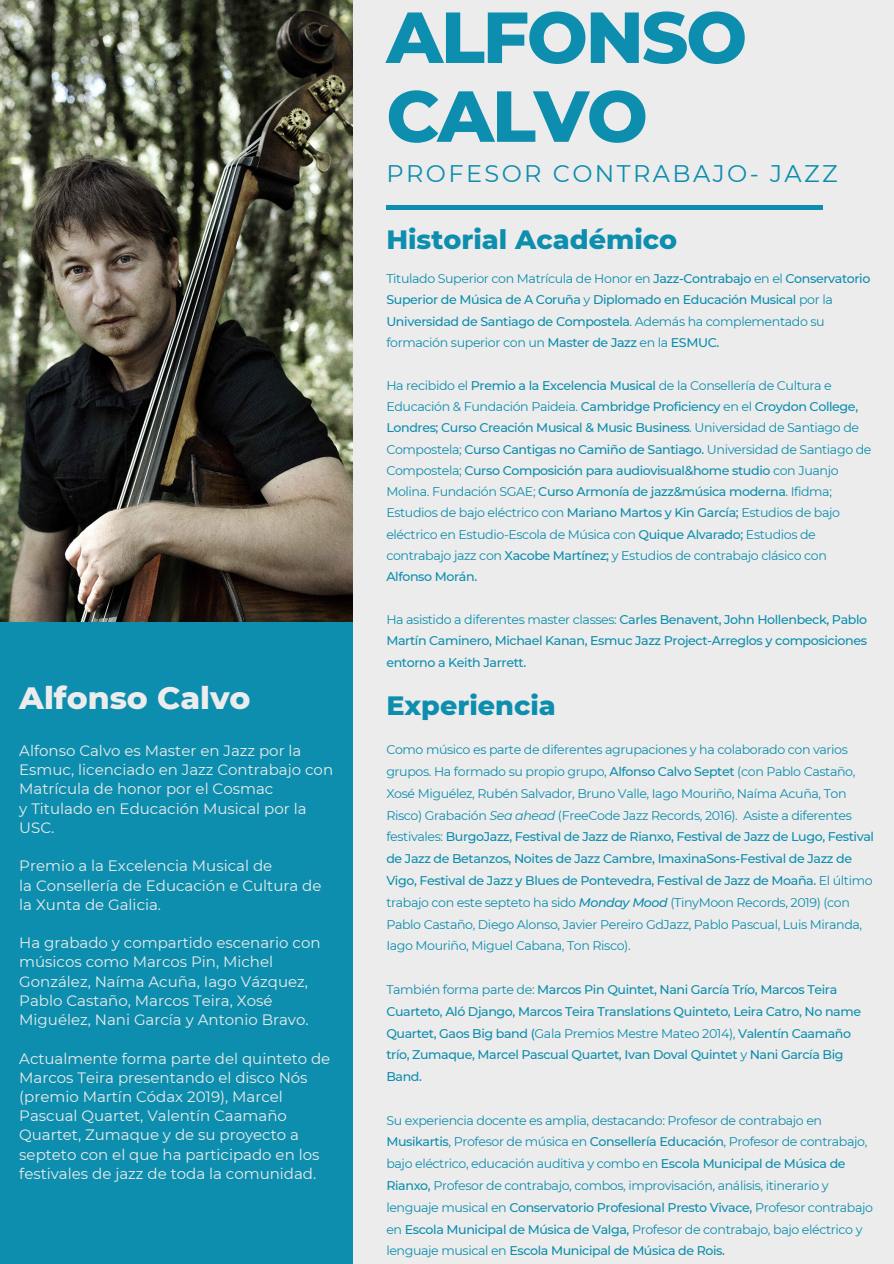
<style>
.page{position:relative;width:894px;height:1264px;background:#fff}
.page>*{position:absolute;margin:0;border:0;box-sizing:border-box;transform-origin:0 0}
.t1{font:800 72px/78.8px "Montserrat";letter-spacing:-.03em;color:#0d8eae}
.t2{font:800 31.5px "Montserrat";color:#ececec}
.t3{font:800 27px "Montserrat";color:#0d8eae}
.t4{font:24px "Montserrat";letter-spacing:.1em;color:#0d8eae}
.t5{font:15px/19.2px "Montserrat";color:#ececec}
.t6{font:12.6px/21.8px "Montserrat";letter-spacing:-.03em;color:#0d8eae}
.t7{font:500 12.6px/21.3px "Montserrat";letter-spacing:-.03em;color:#0d8eae}
.s1{font-weight:400}
.s2{font-weight:500}
.s3{font-style:italic}
.s4{font-weight:500;font-style:italic}
</style>
<div class="page">
<div style="left:0;top:0;width:893px;height:1263px;background:#ececec"></div>
<div style="left:0;top:604px;width:352px;height:659px;background:#0d8eae"></div>
<div style="left:386px;top:205px;width:436px;height:5px;background:#0d8eae"></div>
<img style="left:0;top:0;width:352px;height:622px">
<h2 class="t2" style="left:19px;top:678px;width:233px">Alfonso Calvo</h2>
<p class="t5" style="left:19px;top:741px;width:315px">Alfonso Calvo es Master en Jazz por la<br>Esmuc, licenciado en Jazz Contrabajo con<br>Matrícula de honor por el Cosmac<br>y Titulado en Educación Musical por la<br>USC.</p>
<p class="t5" style="left:19px;top:856px;width:303px">Premio a la Excelencia Musical de<br>la Consellería de Educación e Cultura de la Xunta de Galicia.</p>
<p class="t5" style="left:19px;top:933px;width:303px">Ha grabado y compartido escenario con músicos como Marcos Pin, Michel González, Naíma Acuña, Iago Vázquez, Pablo Castaño, Marcos Teira, Xosé Miguélez, Nani García y Antonio Bravo.</p>
<p class="t5" style="left:19px;top:1048px;width:312px">Actualmente forma parte del quinteto de Marcos Teira presentando el disco Nós (premio Martín Códax 2019), Marcel Pascual Quartet, Valentín Caamaño Quartet, Zumaque y de su proyecto a septeto con el que ha participado en los festivales de jazz de toda la comunidad.</p>
<h1 class="t1" style="left:386px;top:-2px;width:362px">ALFONSO<br>CALVO</h1>
<h3 class="t4" style="left:386px;top:158px;width:453px">PROFESOR CONTRABAJO- JAZZ</h3>
<h3 class="t3" style="left:386px;top:223px;width:292px">Historial Académico</h3>
<p class="t7" style="left:386px;top:268px;width:485px"><span class="s1">Titulado Superior con Matrícula de Honor en</span> Jazz-Contrabajo <span class="s1">en el</span> Conservatorio Superior de Música de A Coruña <span class="s1">y</span> Diplomado en Educación Musical <span class="s1">por la </span>Universidad de Santiago de Compostela<span class="s1">. Además ha complementado su formación superior con un</span> Master de Jazz <span class="s1">en la</span> ESMUC.</p>
<p class="t6" style="left:386px;top:374px;width:486px;line-height:21.3px">Ha recibido el <span class="s2">Premio a la Excelencia Musical</span> de la Consellería de Cultura e Educación &amp; Fundación Paideia. <span class="s2">Cambridge Proficiency</span> en el <span class="s2">Croydon College, Londres; Curso Creación Musical &amp; Music Business</span>. Universidad de Santiago de Compostela; <span class="s2">Curso Cantigas no Camiño de Santiago.</span> Universidad de Santiago de Compostela; <span class="s2">Curso Composición para audiovisual&amp;home studio</span> con Juanjo Molina. Fundación SGAE; <span class="s2">Curso Armonía de jazz&amp;música moderna</span>. Ifidma; Estudios de bajo eléctrico con <span class="s2">Mariano Martos y Kin García;</span> Estudios de bajo eléctrico en Estudio-Escola de Música con <span class="s2">Quique Alvarado;</span> Estudios de contrabajo jazz con <span class="s2">Xacobe Martínez;</span> y Estudios de contrabajo clásico con <span class="s2">Alfonso Morán.</span></p>
<p class="t7" style="left:386px;top:609px;width:482px;text-align:justify"><span class="s1">Ha asistido a diferentes master classes:</span> Carles Benavent, John Hollenbeck, Pablo Martín Caminero, Michael Kanan, Esmuc Jazz Project-Arreglos y composiciones entorno a Keith Jarrett.</p>
<h3 class="t3" style="left:386px;top:688px;width:171px">Experiencia</h3>
<p class="t6" style="left:386px;top:738px;width:489px">Como músico es parte de diferentes agrupaciones y ha colaborado con varios grupos. Ha formado su propio grupo, <span class="s2">Alfonso Calvo Septet</span> (con Pablo Castaño, Xosé Miguélez, Rubén Salvador, Bruno Valle, Iago Mouriño, Naíma Acuña, Ton Risco) Grabación <span class="s3">Sea ahead</span> (FreeCode Jazz Records, 2016). Asiste a diferentes festivales: <span class="s2">BurgoJazz, Festival de Jazz de Rianxo, Festival de Jazz de Lugo, Festival de Jazz de Betanzos, Noites de Jazz Cambre, ImaxinaSons-Festival de Jazz de Vigo, Festival de Jazz y Blues de Pontevedra, Festival de Jazz de Moaña.</span> El último trabajo con este septeto ha sido <span class="s4">Monday Mood</span> (TinyMoon Records, 2019) (con Pablo Castaño, Diego Alonso, Javier Pereiro GdJazz, Pablo Pascual, Luis Miranda, Iago Mouriño, Miguel Cabana, Ton Risco).</p>
<p class="t7" style="left:386px;top:978px;width:476px;line-height:21.8px"><span class="s1">También forma parte de:</span> Marcos Pin Quintet, Nani García Trío, Marcos Teira Cuarteto, Aló Django, Marcos Teira Translations Quinteto, Leira Catro, No name Quartet, Gaos Big band (<span class="s1">Gala Premios Mestre Mateo 2014),</span> Valentín Caamaño trío, Zumaque, Marcel Pascual Quartet, Ivan Doval Quintet <span class="s1">y</span> Nani García Big Band.</p>
<p class="t6" style="left:386px;top:1109px;width:488px">Su experiencia docente es amplia, destacando: Profesor de contrabajo en <span class="s2">Musikartis</span>, Profesor de música en <span class="s2">Consellería Educación</span>, Profesor de contrabajo, bajo eléctrico, educación auditiva y combo en <span class="s2">Escola Municipal de Música de Rianxo,</span> Profesor de contrabajo, combos, improvisación, análisis, itinerario y lenguaje musical en <span class="s2">Conservatorio Profesional Presto Vivace,</span> Profesor contrabajo en <span class="s2">Escola Municipal de Música de Valga,</span> Profesor de contrabajo, bajo eléctrico y lenguaje musical en <span class="s2">Escola Municipal de Música de Rois.</span></p>
</div>
